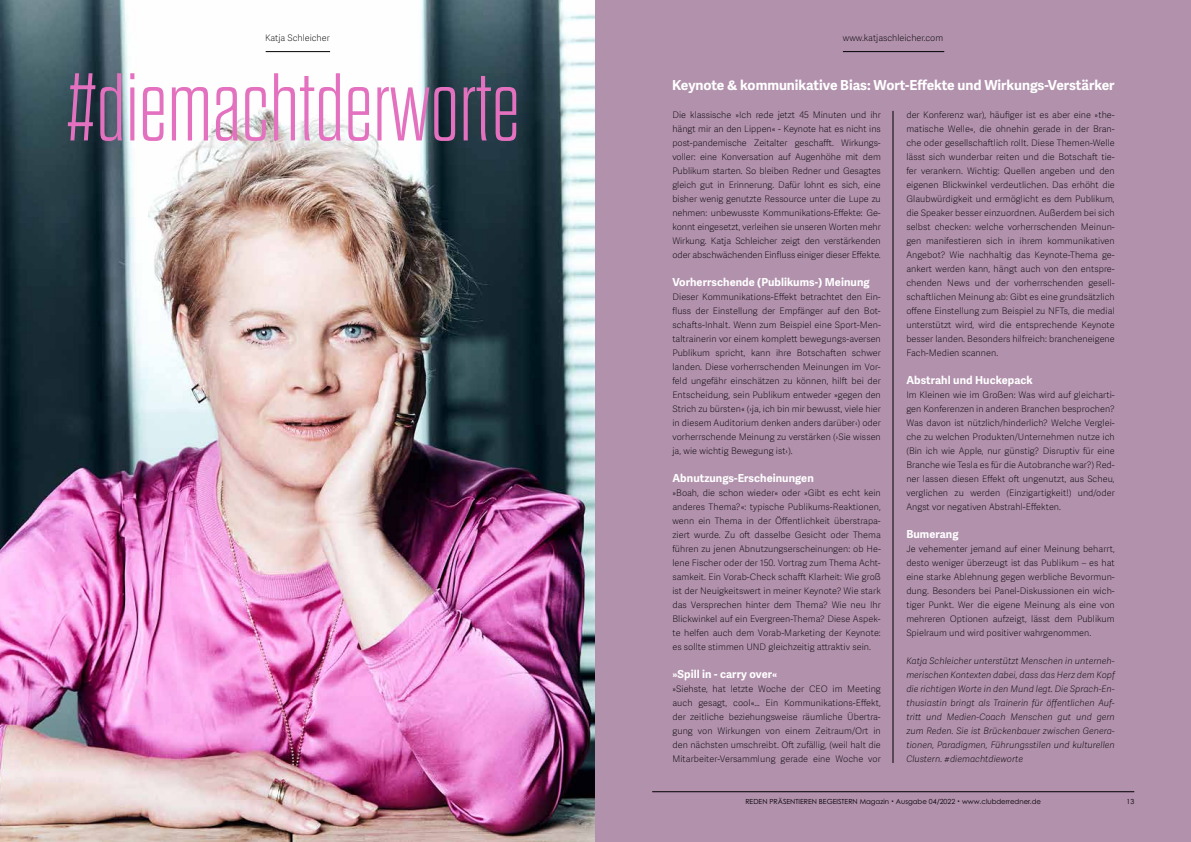
<style>
.page{position:relative;width:1191px;height:842px;background:#fff}
.page>*{position:absolute;margin:0;border:0;box-sizing:border-box;transform-origin:0 0}
.t1{font:300 expanded 96px "Dharma Gothic E";color:#e471bf}
.t2{font:700 13.7px "Adelle Sans";letter-spacing:-.005em;color:#fff}
.t3{font:700 11px "Adelle Sans";letter-spacing:.005em;color:#fff}
.t4{font:100 9px/14px "Adelle Sans";letter-spacing:.005em;color:#000;text-align:justify}
.t5{font:italic 100 9px/14px "Adelle Sans";letter-spacing:.01em;color:#000;text-align:justify}
.t6{font:7px "Century Gothic Pro";color:#000}
.s1{font-size:5px}
</style>
<div class="page">
<img style="left:0;top:0;width:595px;height:842px">
<div style="left:595px;top:0;width:596px;height:842px;background:#b291ad"></div>
<hr style="left:266px;top:51px;width:64px;height:1px;background:#000">
<hr style="left:843px;top:51px;width:101px;height:1px;background:#000">
<hr style="left:892px;top:111px;width:1px;height:652px;background:#000">
<hr style="left:652px;top:791px;width:482px;height:1px;background:#000">
<p class="t4" style="left:265px;top:31px;width:66px">Katja Schleicher</p>
<h1 class="t1" style="left:67px;top:60px;width:455px">#diemachtderworte</h1>
<p class="t4" style="left:843px;top:31px;width:102px">www.katjaschleicher.com</p>
<h2 class="t2" style="left:672px;top:77px;width:444px">Keynote &amp; kommunikative Bias: Wort-Effekte und Wirkungs-Verstärker</h2>
<p class="t4" style="left:672px;top:108px;width:210px">Die klassische »Ich rede jetzt 45 Minuten und ihr hängt mir an den Lippen« - Keynote hat es nicht ins post-pandemische Zeitalter geschafft. Wirkungs&shy;voller: eine Konversation auf Augenhöhe mit dem Publikum starten. So bleiben Redner und Gesagtes gleich gut in Erinnerung. Dafür lohnt es sich, eine bisher wenig genutzte Ressource unter die Lupe zu nehmen: unbewusste Kommunikations-Effekte: Ge&shy;konnt eingesetzt, verleihen sie unseren Worten mehr Wirkung. Katja Schleicher zeigt den verstärkenden oder abschwächenden Einfluss einiger dieser Effekte.</p>
<p class="t3" style="left:672px;top:275px;width:199px">Vorherrschende (Publikums-) Meinung</p>
<p class="t4" style="left:672px;top:290px;width:210px">Dieser Kommunikations-Effekt betrachtet den Ein&shy;fluss der Einstellung der Empfänger auf den Bot&shy;schafts-Inhalt. Wenn zum Beispiel eine Sport-Men&shy;taltrainerin vor einem komplett bewegungs-aversen Publikum spricht, kann ihre Botschaften schwer landen. Diese vorherrschenden Meinungen im Vor&shy;feld ungefähr einschätzen zu können, hilft bei der Entscheidung, sein Publikum entweder »gegen den Strich zu bürsten« (›ja, ich bin mir bewusst, viele hier in diesem Auditorium denken anders darüber‹) oder vorherrschende Meinung zu verstärken (›Sie wissen ja, wie wichtig Bewegung ist‹).</p>
<p class="t3" style="left:672px;top:471px;width:143px">Abnutzungs-Erscheinungen</p>
<p class="t4" style="left:672px;top:486px;width:210px">»Boah, die schon wieder« oder »Gibt es echt kein anderes Thema?«: typische Publikums-Reaktionen, wenn ein Thema in der Öffentlichkeit überstrapa&shy;ziert wurde. Zu oft dasselbe Gesicht oder Thema führen zu jenen Abnutzungserscheinungen: ob He&shy;lene Fischer oder der 150. Vortrag zum Thema Acht&shy;samkeit. Ein Vorab-Check schafft Klarheit: Wie groß ist der Neuigkeitswert in meiner Keynote? Wie stark das Versprechen hinter dem Thema? Wie neu Ihr Blickwinkel auf ein Evergreen-Thema? Diese Aspek&shy;te helfen auch dem Vorab-Marketing der Keynote: es sollte stimmen UND gleichzeitig attraktiv sein.</p>
<p class="t3" style="left:672px;top:667px;width:106px">»Spill in - carry over«</p>
<p class="t4" style="left:672px;top:682px;width:210px">»Siehste, hat letzte Woche der CEO im Meeting auch gesagt, cool«… Ein Kommunikations-Effekt, der zeitliche beziehungsweise räumliche Übertra&shy;gung von Wirkungen von einem Zeitraum/Ort in den nächsten umschreibt. Oft zufällig, (weil halt die Mitarbeiter-Versammlung gerade eine Woche vor</p>
<p class="t4" style="left:906px;top:108px;width:210px">der Konferenz war), häufiger ist es aber eine »the&shy;matische Welle«, die ohnehin gerade in der Bran&shy;che oder gesellschaftlich rollt. Diese Themen-Welle lässt sich wunderbar reiten und die Botschaft tie&shy;fer verankern. Wichtig: Quellen angeben und den eigenen Blickwinkel verdeutlichen. Das erhöht die Glaubwürdigkeit und ermöglicht es dem Publikum, die Speaker besser einzuordnen. Außerdem bei sich selbst checken: welche vorherrschenden Meinun&shy;gen manifestieren sich in ihrem kommunikativen Angebot? Wie nachhaltig das Keynote-Thema ge&shy;ankert werden kann, hängt auch von den entspre&shy;chenden News und der vorherrschenden gesell&shy;schaftlichen Meinung ab: Gibt es eine grundsätzlich offene Einstellung zum Beispiel zu NFTs, die medial unterstützt wird, wird die entsprechende Keynote besser landen. Besonders hilfreich: brancheneigene Fach-Medien scannen.</p>
<p class="t3" style="left:906px;top:373px;width:128px">Abstrahl und Huckepack</p>
<p class="t4" style="left:906px;top:388px;width:210px">Im Kleinen wie im Großen: Was wird auf gleicharti&shy;gen Konferenzen in anderen Branchen besprochen?<br>Was davon ist nützlich/hinderlich? Welche Verglei&shy;che zu welchen Produkten/Unternehmen nutze ich (Bin ich wie Apple, nur günstig? Disruptiv für eine Branche wie Tesla es für die Autobranche war?) Red&shy;ner lassen diesen Effekt oft ungenutzt, aus Scheu, verglichen zu werden (Einzigartigkeit!) und/oder Angst vor negativen Abstrahl-Effekten.</p>
<p class="t3" style="left:906px;top:527px;width:54px">Bumerang</p>
<p class="t4" style="left:906px;top:542px;width:210px">Je vehementer jemand auf einer Meinung beharrt, desto weniger überzeugt ist das Publikum – es hat eine starke Ablehnung gegen werbliche Bevormun&shy;dung. Besonders bei Panel-Diskussionen ein wich&shy;tiger Punkt. Wer die eigene Meinung als eine von mehreren Optionen aufzeigt, lässt dem Publikum Spielraum und wird positiver wahrgenommen.</p>
<p class="t5" style="left:906px;top:654px;width:210px">Katja Schleicher unterstützt Menschen in unterneh&shy;merischen Kontexten dabei, dass das Herz dem Kopf die richtigen Worte in den Mund legt. Die Sprach-En&shy;thusiastin bringt als Trainerin für öffentlichen Auf&shy;tritt und Medien-Coach Menschen gut und gern zum Reden. Sie ist Brückenbauer zwischen Genera&shy;tionen, Paradigmen, Führungsstilen und kulturellen Clustern. #diemachtdieworte</p>
<p class="t6" style="left:745px;top:797px;width:297px">REDEN PRÄSENTIEREN BEGEISTERN Magazin <span class="s1">•</span> Ausgabe 04/2022 <span class="s1">•</span> www.clubderredner.de</p>
<p class="t6" style="left:1126px;top:797px;width:9px">13</p>
</div>
